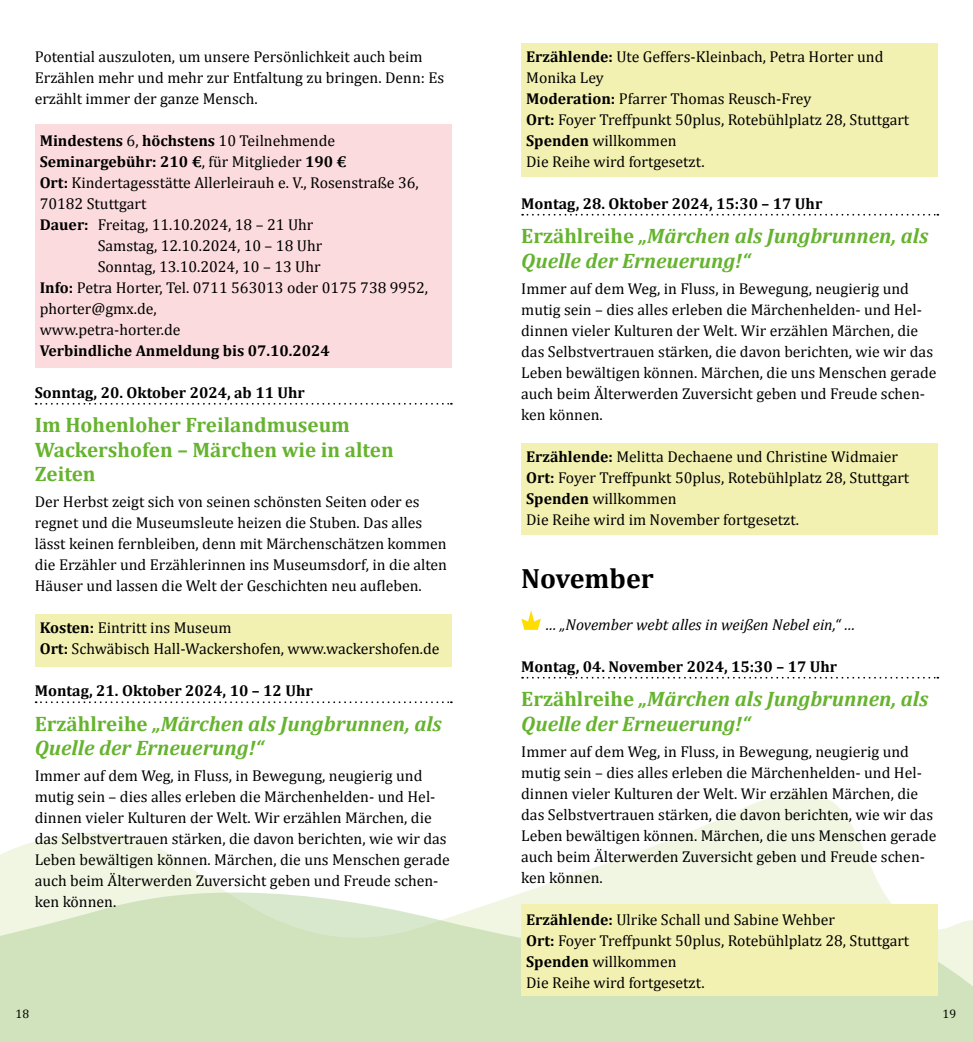
<style>
.page{position:relative;width:973px;height:1042px;background:#fff}
.page>*{position:absolute;margin:0;border:0;box-sizing:border-box;transform-origin:0 0}
.t1{font:700 28px "Cambria";color:#000}
.t2{font:italic 700 21px/24.5px "Cambria";color:#65b32e}
.t3{font:700 21px/24.5px "Cambria";color:#65b32e}
.t4{font:15.75px/21px "Cambria";color:#000}
.t5{font:700 15.75px "Cambria";color:#000}
.t6{font:italic 15.75px "Cambria";color:#000}
.t7{font:12.25px "Cambria";color:#000}
.s1{font-weight:400}
.s2{font-weight:700}
.s3{font-style:normal}
</style>
<div class="page">
<svg style="left:0;top:792px;width:870px;height:72px"></svg>
<svg style="left:0;top:864px;width:972px;height:178px;background:#dceacc"></svg>
<div style="left:35px;top:124px;width:416px;height:243px;background:#fbdbdd"></div>
<div style="left:35px;top:614px;width:416px;height:52px;background:#f3f1b2"></div>
<svg style="left:36px;top:403px;width:416px;height:2px"></svg>
<svg style="left:36px;top:701px;width:416px;height:2px"></svg>
<div style="left:521px;top:43px;width:417px;height:134px;background:#f3f1b2"></div>
<div style="left:521px;top:443px;width:417px;height:92px;background:#f3f1b2"></div>
<div style="left:521px;top:904px;width:417px;height:92px;background:#f3f1b2"></div>
<svg style="left:522px;top:214px;width:416px;height:2px"></svg>
<svg style="left:522px;top:677px;width:416px;height:1px"></svg>
<svg style="left:521px;top:610px;width:20px;height:20px"></svg>
<p class="t4" style="left:35px;top:46px;width:411px">Potential auszuloten, um unsere Persönlichkeit auch beim<br>Erzählen mehr und mehr zur Entfaltung zu bringen. Denn: Es erzählt immer der ganze Mensch.</p>
<p class="t5" style="left:40px;top:129px;width:297px">Mindestens <span class="s1">6,</span> höchstens <span class="s1">10 Teilnehmende</span></p>
<p class="t5" style="left:40px;top:150px;width:308px">Seminargebühr: 210 €<span class="s1">, für Mitglieder</span> 190 €</p>
<p class="t4" style="left:40px;top:172px;width:380px"><span class="s2">Ort:</span> Kindertagesstätte Allerleirauh e. V., Rosenstraße 36,</p>
<p class="t4" style="left:40px;top:193px;width:108px">70182 Stuttgart</p>
<p class="t4" style="left:40px;top:214px;width:275px"><span class="s2">Dauer:</span> Freitag, 11.10.2024, 18 – 21 Uhr</p>
<p class="t4" style="left:98px;top:235px;width:226px">Samstag, 12.10.2024, 10 – 18 Uhr</p>
<p class="t4" style="left:98px;top:256px;width:224px">Sonntag, 13.10.2024, 10 – 13 Uhr</p>
<p class="t4" style="left:40px;top:277px;width:390px"><span class="s2">Info:</span> Petra Horter, Tel. 0711 563013 oder 0175 738 9952,</p>
<p class="t4" style="left:40px;top:298px;width:119px">phorter@gmx.de,</p>
<p class="t4" style="left:40px;top:319px;width:142px">www.petra-horter.de</p>
<p class="t5" style="left:40px;top:339px;width:291px">Verbindliche Anmeldung bis 07.10.2024</p>
<p class="t5" style="left:35px;top:381px;width:271px">Sonntag, 20. Oktober 2024, ab 11 Uhr</p>
<h2 class="t3" style="left:35px;top:412px;width:360px">Im Hohenloher Freilandmuseum<br>Wackershofen – Märchen wie in alten<br>Zeiten</h2>
<p class="t4" style="left:35px;top:491px;width:414px">Der Herbst zeigt sich von seinen schönsten Seiten oder es regnet und die Museumsleute heizen die Stuben. Das alles lässt keinen fernbleiben, denn mit Märchenschätzen kommen die Erzähler und Erzählerinnen ins Museumsdorf, in die alten Häuser und lassen die Welt der Geschichten neu aufleben.</p>
<p class="t4" style="left:40px;top:617px;width:401px"><span class="s2">Kosten:</span> Eintritt ins Museum<br><span class="s2">Ort:</span> Schwäbisch Hall-Wackershofen, www.wackershofen.de</p>
<p class="t5" style="left:35px;top:680px;width:279px">Montag, 21. Oktober 2024, 10 – 12 Uhr</p>
<h2 class="t2" style="left:35px;top:711px;width:408px"><span class="s3">Erzählreihe</span> „Märchen als Jungbrunnen, als<br>Quelle der Erneuerung!“</h2>
<p class="t4" style="left:35px;top:765px;width:416px">Immer auf dem Weg, in Fluss, in Bewegung, neugierig und mutig sein – dies alles erleben die Märchenhelden- und Hel&shy;dinnen vieler Kulturen der Welt. Wir erzählen Märchen, die das Selbstvertrauen stärken, die davon berichten, wie wir das Leben bewältigen können. Märchen, die uns Menschen gerade auch beim Älterwerden Zuversicht geben und Freude schen&shy;ken können.</p>
<p class="t4" style="left:526px;top:46px;width:384px"><span class="s2">Erzählende:</span> Ute Geffers-Kleinbach, Petra Horter und Monika Ley<br><span class="s2">Moderation:</span> Pfarrer Thomas Reusch-Frey<br><span class="s2">Ort:</span> Foyer Treffpunkt 50plus, Rotebühlplatz 28, Stuttgart <span class="s2">Spenden</span> willkommen<br>Die Reihe wird fortgesetzt.</p>
<p class="t5" style="left:521px;top:192px;width:302px">Montag, 28. Oktober 2024, 15:30 – 17 Uhr</p>
<h2 class="t2" style="left:521px;top:223px;width:408px"><span class="s3">Erzählreihe</span> „Märchen als Jungbrunnen, als<br>Quelle der Erneuerung!“</h2>
<p class="t4" style="left:521px;top:278px;width:416px">Immer auf dem Weg, in Fluss, in Bewegung, neugierig und mutig sein – dies alles erleben die Märchenhelden- und Hel&shy;dinnen vieler Kulturen der Welt. Wir erzählen Märchen, die das Selbstvertrauen stärken, die davon berichten, wie wir das Leben bewältigen können. Märchen, die uns Menschen gerade auch beim Älterwerden Zuversicht geben und Freude schen&shy;ken können.</p>
<p class="t4" style="left:526px;top:446px;width:384px"><span class="s2">Erzählende:</span> Melitta Dechaene und Christine Widmaier <span class="s2">Ort:</span> Foyer Treffpunkt 50plus, Rotebühlplatz 28, Stuttgart <span class="s2">Spenden</span> willkommen<br>Die Reihe wird im November fortgesetzt.</p>
<h1 class="t1" style="left:521px;top:558px;width:134px">November</h1>
<p class="t6" style="left:545px;top:613px;width:311px">… „November webt alles in weißen Nebel ein,“ …</p>
<p class="t5" style="left:521px;top:655px;width:317px">Montag, 04. November 2024, 15:30 – 17 Uhr</p>
<h2 class="t2" style="left:521px;top:686px;width:408px"><span class="s3">Erzählreihe</span> „Märchen als Jungbrunnen, als<br>Quelle der Erneuerung!“</h2>
<p class="t4" style="left:521px;top:741px;width:416px">Immer auf dem Weg, in Fluss, in Bewegung, neugierig und mutig sein – dies alles erleben die Märchenhelden- und Hel&shy;dinnen vieler Kulturen der Welt. Wir erzählen Märchen, die das Selbstvertrauen stärken, die davon berichten, wie wir das Leben bewältigen können. Märchen, die uns Menschen gerade auch beim Älterwerden Zuversicht geben und Freude schen&shy;ken können.</p>
<p class="t4" style="left:526px;top:909px;width:384px"><span class="s2">Erzählende:</span> Ulrike Schall und Sabine Wehber<br><span class="s2">Ort:</span> Foyer Treffpunkt 50plus, Rotebühlplatz 28, Stuttgart <span class="s2">Spenden</span> willkommen<br>Die Reihe wird fortgesetzt.</p>
<p class="t7" style="left:16px;top:1006px;width:15px">18</p>
<p class="t7" style="left:942px;top:1006px;width:15px">19</p>
</div>
